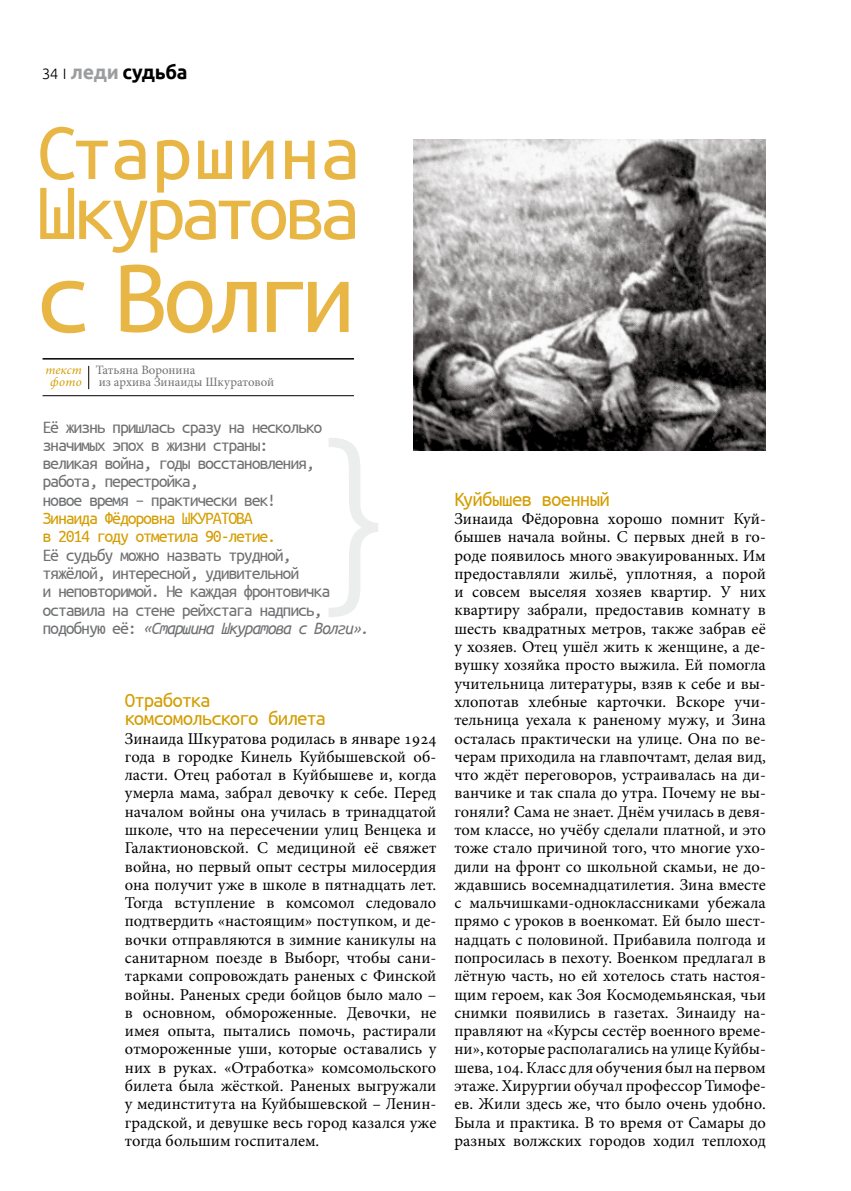
<style>
.page{position:relative;width:851px;height:1191px;background:#fff}
.page>*{position:absolute;margin:0;border:0;box-sizing:border-box;transform-origin:0 0}
.t1{font:108px "Ubuntu Mono";letter-spacing:-.07em;color:#e8b645}
.t2{font:82.5px/60px "Ubuntu Mono";letter-spacing:-.065em;color:#e8b645}
.t3{font:21px/18.3px "Ubuntu Mono";letter-spacing:-.045em;color:#d49d00}
.t4{font:700 19.5px "Ubuntu";letter-spacing:-.02em;color:#000}
.t5{font:18px/18.3px "Ubuntu Mono";letter-spacing:-.07em;color:#707173}
.t6{font:18px/18.3px "Ubuntu Mono";letter-spacing:-.07em;color:#d49d00}
.t7{font:16.5px/18.3px "Minion Pro";color:#000;text-align:justify}
.t8{font:12.75px/12px "Minion Pro";color:#707173}
.t9{font:italic 12.75px/12px "Minion Pro";letter-spacing:.005em;color:#d49d00;text-align:center}
.s1{font-weight:300;font-size:15px}
.s2{color:#9c9d9f}
.s3{font-style:italic}
</style>
<div class="page">
<img style="left:413px;top:140px;width:352px;height:311px">
<svg style="left:88px;top:366px;width:1px;height:23px"></svg>
<hr style="left:43px;top:358px;width:311px;height:1px;background:#000">
<hr style="left:43px;top:395px;width:311px;height:1px;background:#000">
<p class="t4" style="left:43px;top:60px;width:147px"><span class="s1">34 ı</span> <span class="s2">леди</span> судьба</p>
<h2 class="t2" style="left:37px;top:122px;width:326px">Старшина<br>Шкуратова</h2>
<h1 class="t1" style="left:37px;top:242px;width:320px">с Волги</h1>
<p class="t9" style="left:45px;top:364px;width:38px">текст фото</p>
<p class="t8" style="left:96px;top:364px;width:180px">Татьяна Воронина<br>из архива Зинаиды Шкуратовой</p>
<p class="t5" style="left:43px;top:417px;width:281px">Её жизнь пришлась сразу на несколько значимых эпох в жизни страны: великая война, годы восстановления, работа, перестройка,<br>новое время – практически век!</p>
<p class="t6" style="left:43px;top:509px;width:235px">Зинаида Фёдоровна Шкуратова<br>в 2014 году отметила 90-летие.</p>
<p class="t5" style="left:43px;top:545px;width:328px">Её судьбу можно назвать трудной,<br>тяжёлой, интересной, удивительной<br>и неповторимой. Не каждая фронтовичка оставила на стене рейхстага надпись, подобную её: <span class="s3">«Старшина Шкуратова с Волги».</span></p>
<p class="t3" style="left:125px;top:691px;width:202px">Отработка комсомольского билета</p>
<p class="t7" style="left:125px;top:729px;width:313px">Зинаида Шкуратова родилась в январе 1924 года в городке Кинель Куйбышевской об&shy;ласти. Отец работал в Куйбышеве и, когда умерла мама, забрал девочку к себе. Перед началом войны она училась в тринадцатой школе, что на пересечении улиц Венцека и Галактионовской. С медициной её свяжет война, но первый опыт сестры милосердия она получит уже в школе в пятнадцать лет.<br>Тогда вступление в комсомол следовало подтвердить «настоящим» поступком, и де&shy;вочки отправляются в зимние каникулы на санитарном поезде в Выборг, чтобы сани&shy;тарками сопровождать раненых с Финской войны. Раненых среди бойцов было мало – в основном, обмороженные. Девочки, не имея опыта, пытались помочь, растирали отмороженные уши, которые оставались у них в руках. «Отработка» комсомольского билета была жёсткой. Раненых выгружали у мединститута на Куйбышевской – Ленин&shy;градской, и девушке весь город казался уже тогда большим госпиталем.</p>
<p class="t3" style="left:454px;top:489px;width:157px">Куйбышев военный</p>
<p class="t7" style="left:454px;top:510px;width:313px">Зинаида Фёдоровна хорошо помнит Куй&shy;бышев начала войны. С первых дней в го&shy;роде появилось много эвакуированных. Им предоставляли жильё, уплотняя, а порой и совсем выселяя хозяев квартир. У них квартиру забрали, предоставив комнату в шесть квадратных метров, также забрав её у хозяев. Отец ушёл жить к женщине, а де&shy;вушку хозяйка просто выжила. Ей помогла учительница литературы, взяв к себе и вы&shy;хлопотав хлебные карточки. Вскоре учи&shy;тельница уехала к раненому мужу, и Зина осталась практически на улице. Она по ве&shy;черам приходила на главпочтамт, делая вид, что ждёт переговоров, устраивалась на ди&shy;ванчике и так спала до утра. Почему не вы&shy;гоняли? Сама не знает. Днём училась в девя&shy;том классе, но учёбу сделали платной, и это тоже стало причиной того, что многие ухо&shy;дили на фронт со школьной скамьи, не до&shy;ждавшись восемнадцатилетия. Зина вместе с мальчишками-одноклассниками убежала прямо с уроков в военкомат. Ей было шест&shy;надцать с половиной. Прибавила полгода и попросилась в пехоту. Военком предлагал в лётную часть, но ей хотелось стать настоя&shy;щим героем, как Зоя Космодемьянская, чьи снимки появились в газетах. Зинаиду на&shy;правляют на «Курсы сестёр военного време&shy;ни», которые располагались на улице Куйбы&shy;шева, 104. Класс для обучения был на первом этаже. Хирургии обучал профессор Тимофе&shy;ев. Жили здесь же, что было очень удобно.<br>Была и практика. В то время от Самары до разных волжских городов ходил теплоход</p>
</div>
